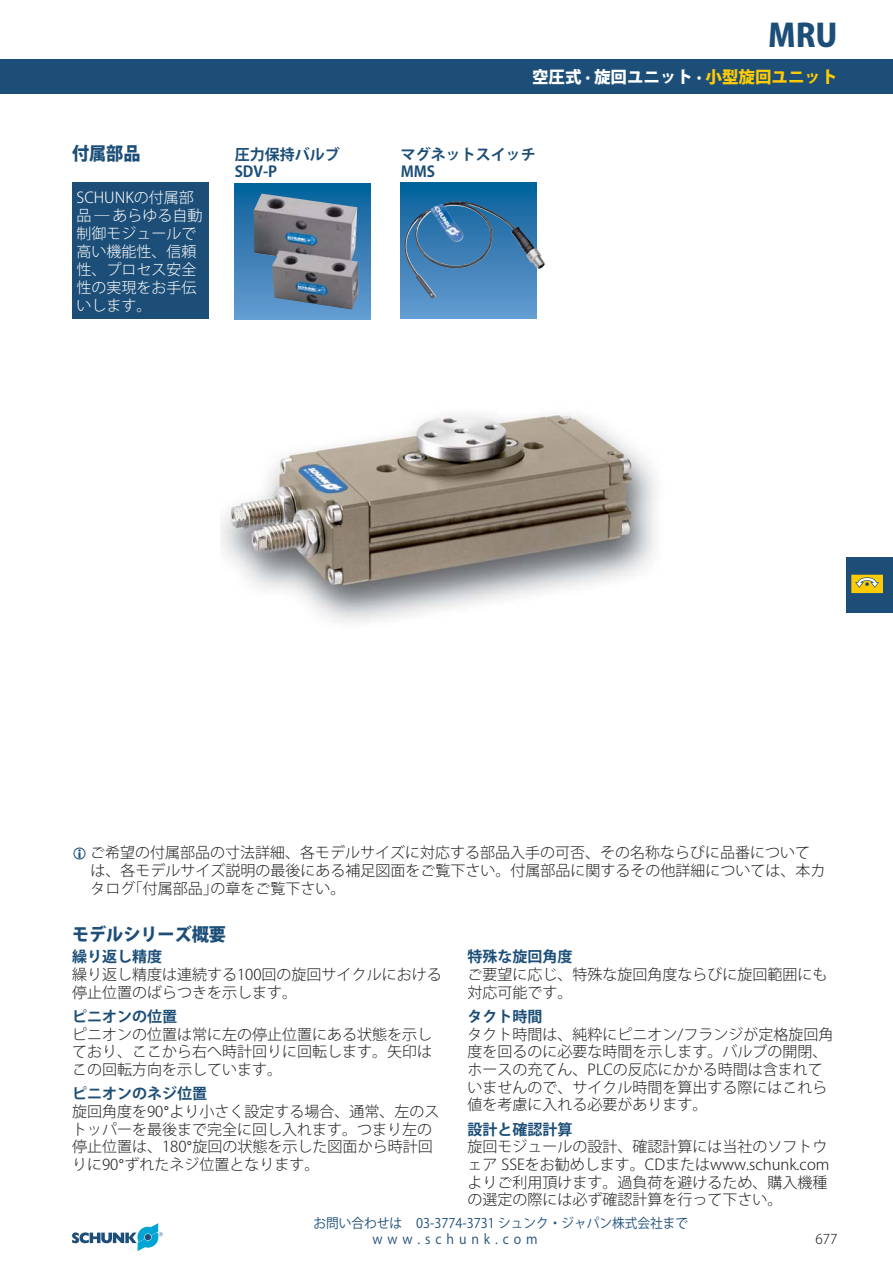
<style>
.page{position:relative;width:893px;height:1263px;background:#fff}
.page>*{position:absolute;margin:0;border:0;box-sizing:border-box;transform-origin:0 0}
.t1{font:31.5px "Koz Go Std Heavy 90 pv RKSJ H";color:#1c4e78}
.t2{font:18px "Koz Go Std Heavy 90 pv RKSJ H";color:#1c4e78;scale:.95 1}
.t3{font:16.5px "Koz Go Std Heavy 90 pv RKSJ H";color:#fff}
.t4{font:15px/17.7px "Koz Go Std Light 90 pv RKSJ H";color:#231f20}
.t5{font:15px/16.5px "Koz Go Std Bold 90 pv RKSJ H";color:#1c4e78}
.t6{font:15px/18px "Koz Go Std Light 90 pv RKSJ H";color:#fff}
.t7{font:13.5px "Koz Go Std Light 90 pv RKSJ H";color:#231f20}
.t8{font:13.35px "Koz Go Std Regular 90 pv RKSJ H";color:#1c4e78;scale:.95 1}
.t9{font:13.35px "Koz Go Std Regular 90 pv RKSJ H";letter-spacing:.385em;color:#1c4e78;scale:.95 1}
.s1{color:#ffcb04}
.s2{font-family:"Arial"}
</style>
<div class="page">
<div style="left:846px;top:557px;width:47px;height:55px;background:#1c4e78"></div>
<svg style="left:851px;top:575px;width:32px;height:18px"></svg>
<svg style="left:72px;top:1223px;width:91px;height:28px"></svg>
<div style="left:0;top:60px;width:893px;height:34px;background:#1c4e78"></div>
<img style="left:221px;top:413px;width:436px;height:209px">
<div style="left:72px;top:183px;width:136px;height:136px;background:#1c4e78"></div>
<svg style="left:401px;top:183px;width:136px;height:136px;background:#3480b7"></svg>
<div style="left:235px;top:183px;width:136px;height:136px;background:linear-gradient(to bottom,#07609a,#679bd0)"></div>
<img style="left:403px;top:201px;width:142px;height:98px">
<img style="left:253px;top:194px;width:106px;height:116px">
<p class="t2" style="left:72px;top:147px;width:74px">付属部品</p>
<p class="t6" style="left:77px;top:190px;width:127px">SCHUNKの付属部品 ― あらゆる自動制御モジュールで高い機能性、信頼性、プロセス安全性の実現をお手伝いします。</p>
<p class="t5" style="left:235px;top:148px;width:106px">圧力保持バルブ<br>SDV-P</p>
<h1 class="t1" style="left:768px;top:24px;width:71px">MRU</h1>
<p class="t3" style="left:532px;top:70px;width:307px">空圧式 · 旋回ユニット · <span class="s1">小型旋回ユニット</span></p>
<p class="t5" style="left:401px;top:148px;width:136px">マグネットスイッチ<br>MMS</p>
<p class="t4" style="left:90px;top:845px;width:737px">ご希望の付属部品の寸法詳細、各モデルサイズに対応する部品入手の可否、その名称ならびに品番については、各モデルサイズ説明の最後にある補足図面をご覧下さい。付属部品に関するその他詳細については、本カタログ｢付属部品｣の章をご覧下さい。</p>
<p class="t2" style="left:72px;top:927px;width:164px">モデルシリーズ概要</p>
<p class="t5" style="left:72px;top:951px;width:91px">繰り返し精度</p>
<p class="t4" style="left:72px;top:968px;width:371px">繰り返し精度は連続する100回の旋回サイクルにおける停止位置のばらつきを示します。</p>
<p class="t5" style="left:72px;top:1010px;width:107px">ピニオンの位置</p>
<p class="t4" style="left:72px;top:1027px;width:361px;text-align:justify">ピニオンの位置は常に左の停止位置にある状態を示しており、ここから右へ時計回りに回転します。矢印はこの回転方向を示しています。</p>
<p class="t5" style="left:72px;top:1087px;width:136px">ピニオンのネジ位置</p>
<p class="t4" style="left:72px;top:1104px;width:369px">旋回角度を90<span class="s2">°</span>より小さく設定する場合、通常、左のストッパーを最後まで完全に回し入れます。つまり左の停止位置は、180<span class="s2">°</span>旋回の状態を示した図面から時計回りに90<span class="s2">°</span>ずれたネジ位置となります。</p>
<p class="t5" style="left:468px;top:951px;width:106px">特殊な旋回角度</p>
<p class="t4" style="left:468px;top:968px;width:361px">ご要望に応じ、特殊な旋回角度ならびに旋回範囲にも対応可能です。</p>
<p class="t5" style="left:468px;top:1010px;width:76px">タクト時間</p>
<p class="t4" style="left:468px;top:1027px;width:367px">タクト時間は、純粋にピニオン/フランジが定格旋回角度を回るのに必要な時間を示します。バルブの開閉、ホースの充てん、PLCの反応にかかる時間は含まれていませんので、サイクル時間を算出する際にはこれら値を考慮に入れる必要があります。</p>
<p class="t5" style="left:468px;top:1123px;width:106px">設計と確認計算</p>
<p class="t4" style="left:468px;top:1140px;width:363px">旋回モジュールの設計、確認計算には当社のソフトウェア SSEをお勧めします。CDまたはwww.schunk.comよりご利用頂けます。過負荷を避けるため、購入機種の選定の際には必ず確認計算を行って下さい。</p>
<p class="t8" style="left:313px;top:1218px;width:396px">お問い合わせは　03-3774-3731 シュンク・ジャパン株式会社まで</p>
<p class="t9" style="left:372px;top:1234px;width:175px">www.schunk.com</p>
<p class="t7" style="left:815px;top:1234px;width:24px">677</p>
</div>
